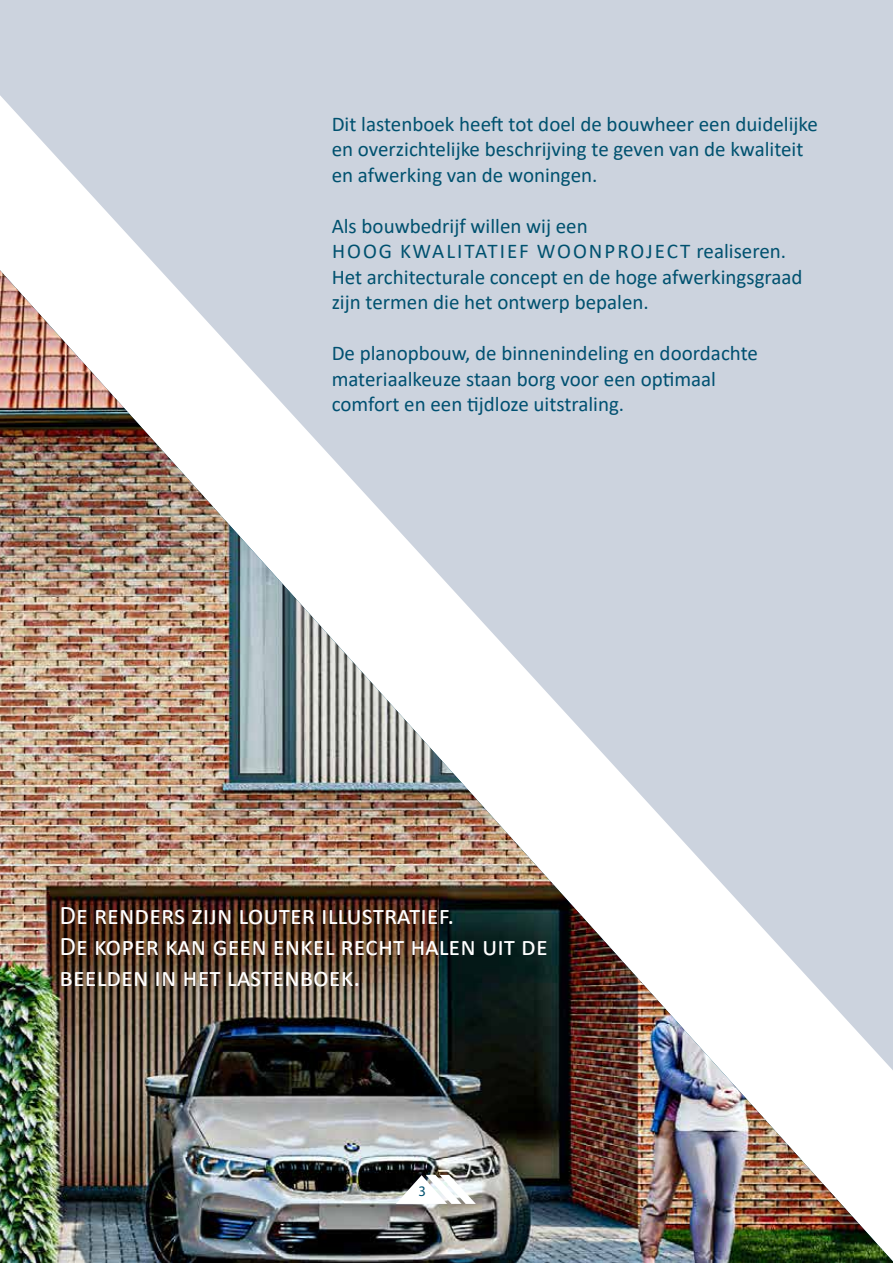
<style>
.page{position:relative;width:893px;height:1263px;background:#fff}
.page>*{position:absolute;margin:0;border:0;box-sizing:border-box;transform-origin:0 0}
.t1{font:27px/31px "Calibri";color:#fff}
.t2{font:21px/25.5px "Calibri";letter-spacing:.075em;color:#00516f}
.t3{font:21px/25.5px "Calibri";color:#00516f}
.t4{font:21px/25.5px "Calibri";color:#005071}
.t5{font:14.7px "Myriad Pro";color:#00516f}
</style>
<div class="page">
<img style="left:0;top:1070px;width:893px;height:193px">
<img style="left:0;top:0;width:893px;height:1070px">
<svg style="left:396px;top:1175px;width:80px;height:29px"></svg>
<p class="t3" style="left:332px;top:110px;width:488px">Dit lastenboek heeft tot doel de bouwheer een duidelijke en overzichtelijke beschrijving te geven van de kwaliteit en afwerking van de woningen.</p>
<p class="t2" style="left:332px;top:212px;width:472px">Als bouwbedrijf willen wij een<br>HOOG KWALITATIEF WOONPROJECT realiseren.<br>Het architecturale concept en de hoge afwerkingsgraad zijn termen die het ontwerp bepalen.</p>
<p class="t4" style="left:332px;top:340px;width:428px">De planopbouw, de binnenindeling en doordachte materiaalkeuze staan borg voor een optimaal comfort en een tijdloze uitstraling.</p>
<p class="t1" style="left:60px;top:899px;width:490px">De renders zijn louter illustratief.<br>De koper kan geen enkel recht halen uit de beelden in het lastenboek.</p>
<p class="t5" style="left:418px;top:1182px;width:9px">3</p>
</div>
